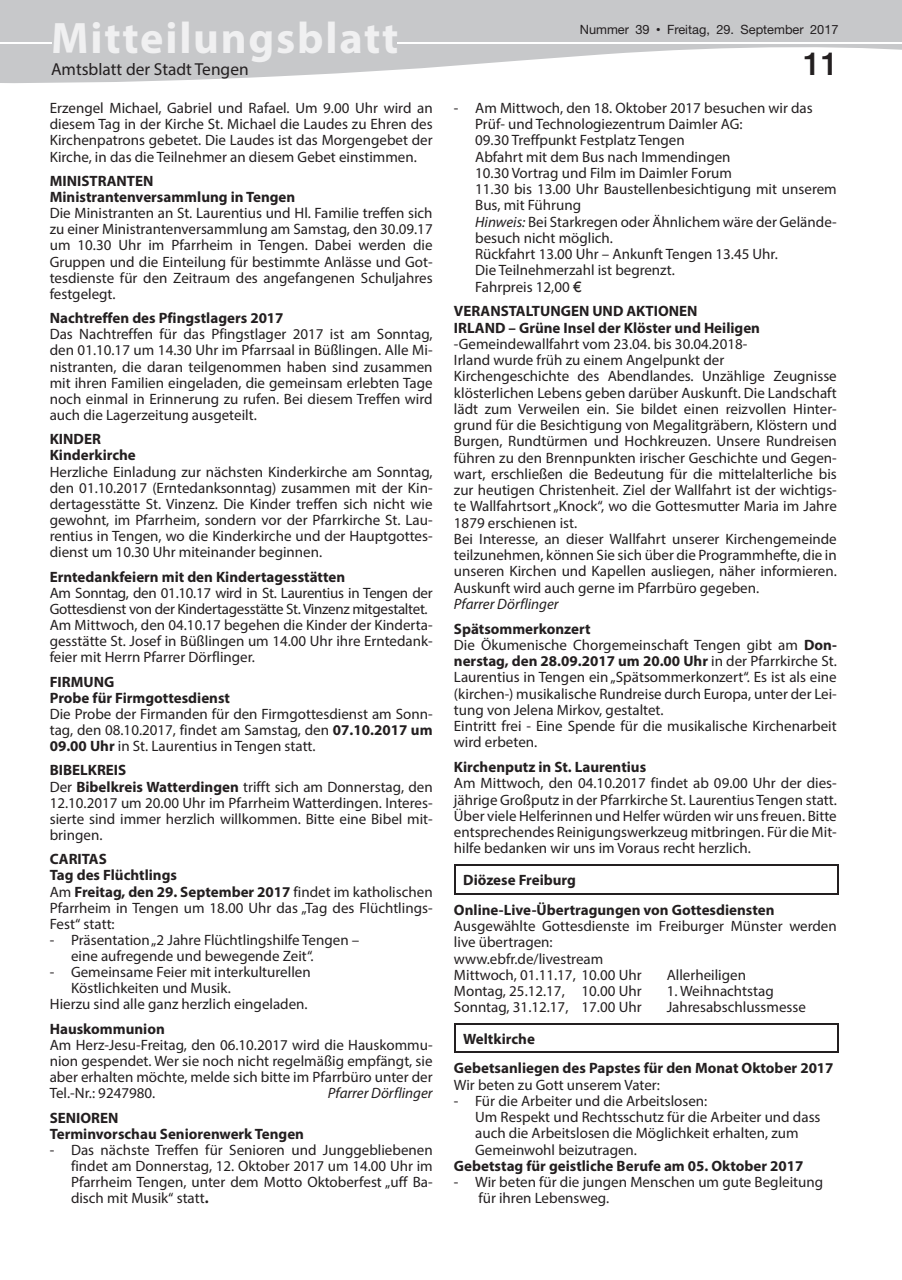
<style>
.page{position:relative;width:902px;height:1280px;background:#fff}
.page>*{position:absolute;margin:0;border:0;box-sizing:border-box;transform-origin:0 0}
.t1{font:700 44.25px "Myriad Pro";letter-spacing:.04em;color:#f0f0f1}
.t2{font:500 31.95px "Helvetica Neue";color:#231f20}
.t3{font:17.4px "Myriad Pro";color:#231f20}
.t4{font:15px/16.2px "Myriad Pro";color:#231f20}
.t5{font:700 15px/16px "Myriad Pro";color:#231f20}
.t6{font:italic 15px "Myriad Pro";color:#231f20}
.t7{font:12.75px "Helvetica Neue";color:#231f20}
.s1{font-size:12.9px}
.s2{font-family:"M Twentieth Century";font-weight:500}
.s3{font-weight:700}
.s4{font-style:italic}
.s5{font-family:"Gill Sans"}
</style>
<div class="page">
<svg style="left:1px;top:0;width:900px;height:83px;fill:#c7c8ca"></svg>
<svg style="left:0;top:0;width:1px;height:83px"></svg>
<div style="left:53px;top:22px;width:344px;height:40px;background:#c7c8ca"></div>
<hr style="left:0;top:42px;width:51px;height:1px;background:#fff">
<hr style="left:397px;top:42px;width:504px;height:1px;background:#fff">
<hr style="left:454px;top:864px;width:384px;height:2px;background:#231f20">
<svg style="left:454px;top:866px;width:1px;height:27px"></svg>
<hr style="left:836px;top:866px;width:2px;height:27px;background:#231f20">
<hr style="left:454px;top:893px;width:384px;height:1px;background:#231f20">
<hr style="left:454px;top:1023px;width:384px;height:2px;background:#231f20">
<svg style="left:454px;top:1025px;width:1px;height:26px"></svg>
<hr style="left:836px;top:1025px;width:2px;height:26px;background:#231f20">
<hr style="left:454px;top:1051px;width:384px;height:2px;background:#231f20">
<h1 class="t1" style="left:51px;top:9px;width:349px">Mitteilungsblatt</h1>
<p class="t7" style="left:579px;top:22px;width:260px">Nummer <span class="s1">39</span> <span class="s2">•</span> Freitag, 29. September 2017</p>
<p class="t3" style="left:51px;top:59px;width:199px">Amtsblatt der Stadt Tengen</p>
<h2 class="t2" style="left:803px;top:45px;width:37px">11</h2>
<p class="t4" style="left:50px;top:100px;width:384px;text-align:justify">Erzengel Michael, Gabriel und Rafael. Um 9.00 Uhr wird an diesem Tag in der Kirche St. Michael die Laudes zu Ehren des Kirchenpatrons gebetet. Die Laudes ist das Morgengebet der Kirche, in das die Teilnehmer an diesem Gebet einstimmen.</p>
<p class="t5" style="left:50px;top:173px;width:247px">MINISTRANTEN<br>Ministrantenversammlung in Tengen</p>
<p class="t4" style="left:50px;top:205px;width:384px;text-align:justify">Die Ministranten an St. Laurentius und Hl. Familie treffen sich zu einer Ministrantenversammlung am Samstag, den 30.09.17 um 10.30 Uhr im Pfarrheim in Tengen. Dabei werden die Gruppen und die Einteilung für bestimmte Anlässe und Got&shy;tesdienste für den Zeitraum des angefangenen Schuljahres festgelegt.</p>
<p class="t5" style="left:50px;top:310px;width:235px">Nachtreffen des Pfingstlagers 2017</p>
<p class="t4" style="left:50px;top:326px;width:384px;text-align:justify">Das Nachtreffen für das Pfingstlager 2017 ist am Sonntag, den 01.10.17 um 14.30 Uhr im Pfarrsaal in Büßlingen. Alle Mi&shy;nistranten, die daran teilgenommen haben sind zusammen mit ihren Familien eingeladen, die gemeinsam erlebten Tage noch einmal in Erinnerung zu rufen. Bei diesem Treffen wird auch die Lagerzeitung ausgeteilt.</p>
<p class="t5" style="left:50px;top:431px;width:88px">KINDER<br>Kinderkirche</p>
<p class="t4" style="left:50px;top:463px;width:384px;text-align:justify">Herzliche Einladung zur nächsten Kinderkirche am Sonntag, den 01.10.2017 (Erntedanksonntag) zusammen mit der Kin&shy;dertagesstätte St. Vinzenz. Die Kinder treffen sich nicht wie gewohnt, im Pfarrheim, sondern vor der Pfarrkirche St. Lau&shy;rentius in Tengen, wo die Kinderkirche und der Hauptgottes&shy;dienst um 10.30 Uhr miteinander beginnen.</p>
<p class="t5" style="left:50px;top:568px;width:297px">Erntedankfeiern mit den Kindertagesstätten</p>
<p class="t4" style="left:50px;top:584px;width:384px">Am Sonntag, den 01.10.17 wird in St. Laurentius in Tengen der Gottesdienst von der Kindertagesstätte St. Vinzenz mitgestaltet.<br>Am Mittwoch, den 04.10.17 begehen die Kinder der Kinderta&shy;gesstätte St. Josef in Büßlingen um 14.00 Uhr ihre Erntedank&shy;feier mit Herrn Pfarrer Dörflinger.</p>
<p class="t5" style="left:50px;top:673px;width:182px">FIRMUNG<br>Probe für Firmgottesdienst</p>
<p class="t4" style="left:50px;top:705px;width:384px;text-align:justify">Die Probe der Firmanden für den Firmgottesdienst am Sonn&shy;tag, den 08.10.2017, findet am Samstag, den <span class="s3">07.10.2017 um 09.00 Uhr</span> in St. Laurentius in Tengen statt.</p>
<p class="t4" style="left:50px;top:762px;width:384px"><span class="s3">BIBELKREIS<br></span>Der <span class="s3">Bibelkreis Watterdingen</span> trifft sich am Donnerstag, den 12.10.2017 um 20.00 Uhr im Pfarrheim Watterdingen. Interes&shy;sierte sind immer herzlich willkommen. Bitte eine Bibel mit&shy;bringen.</p>
<p class="t4" style="left:50px;top:851px;width:384px"><span class="s3">CARITAS<br>Tag des Flüchtlings<br></span>Am <span class="s3">Freitag, den 29. September 2017</span> findet im katholischen<br>Pfarrheim in Tengen um 18.00 Uhr das „Tag des Flüchtlings-<br>Fest“ statt:</p>
<p class="t4" style="left:71px;top:931px;width:290px;text-indent:-21px">- Präsentation „2 Jahre Flüchtlingshilfe Tengen – eine aufregende und bewegende Zeit“.</p>
<p class="t4" style="left:50px;top:963px;width:262px">- Gemeinsame Feier mit interkulturellen</p>
<p class="t4" style="left:71px;top:980px;width:161px">Köstlichkeiten und Musik.</p>
<p class="t4" style="left:50px;top:996px;width:259px">Hierzu sind alle ganz herzlich eingeladen.</p>
<p class="t5" style="left:50px;top:1020px;width:116px">Hauskommunion</p>
<p class="t4" style="left:50px;top:1036px;width:384px;text-align:justify">Am Herz-Jesu-Freitag, den 06.10.2017 wird die Hauskommu&shy;nion gespendet. Wer sie noch nicht regelmäßig empfängt, sie aber erhalten möchte, melde sich bitte im Pfarrbüro unter der Tel.-Nr.: 9247980.</p>
<p class="t6" style="left:328px;top:1084px;width:106px">Pfarrer Dörflinger</p>
<p class="t5" style="left:50px;top:1109px;width:256px">SENIOREN<br>Terminvorschau Seniorenwerk Tengen</p>
<p class="t4" style="left:71px;top:1141px;width:363px;text-align:justify;text-indent:-21px">- Das nächste Treffen für Senioren und Junggebliebenen findet am Donnerstag, 12. Oktober 2017 um 14.00 Uhr im Pfarrheim Tengen, unter dem Motto Oktoberfest „uff Ba&shy;disch mit Musik“ statt<span class="s3">.</span></p>
<p class="t4" style="left:475px;top:100px;width:363px;text-indent:-21px">- Am Mittwoch, den 18. Oktober 2017 besuchen wir das Prüf- und Technologiezentrum Daimler AG:<br>09.30 Treffpunkt Festplatz Tengen<br>Abfahrt mit dem Bus nach Immendingen<br>10.30 Vortrag und Film im Daimler Forum<br>11.30 bis 13.00 Uhr Baustellenbesichtigung mit unserem Bus, mit Führung<br><span class="s4">Hinweis:</span> Bei Starkregen oder Ähnlichem wäre der Gelände&shy;besuch nicht möglich.<br>Rückfahrt 13.00 Uhr – Ankunft Tengen 13.45 Uhr.<br>Die Teilnehmerzahl ist begrenzt.<br>Fahrpreis 12,00 <span class="s5">€</span></p>
<p class="t5" style="left:454px;top:303px;width:307px">VERANSTALTUNGEN UND AKTIONEN<br>IRLAND – Grüne Insel der Klöster und Heiligen</p>
<p class="t4" style="left:454px;top:335px;width:384px">-Gemeindewallfahrt vom 23.04. bis 30.04.2018-<br>Irland wurde früh zu einem Angelpunkt der Kirchengeschichte des Abendlandes. Unzählige Zeugnisse klösterlichen Lebens geben darüber Auskunft. Die Landschaft lädt zum Verweilen ein. Sie bildet einen reizvollen Hinter&shy;grund für die Besichtigung von Megalitgräbern, Klöstern und Burgen, Rundtürmen und Hochkreuzen. Unsere Rundreisen führen zu den Brennpunkten irischer Geschichte und Gegen&shy;wart, erschließen die Bedeutung für die mittelalterliche bis zur heutigen Christenheit. Ziel der Wallfahrt ist der wichtigs&shy;te Wallfahrtsort „Knock“, wo die Gottesmutter Maria im Jahre 1879 erschienen ist.<br>Bei Interesse, an dieser Wallfahrt unserer Kirchengemeinde teilzunehmen, können Sie sich über die Programmhefte, die in unseren Kirchen und Kapellen ausliegen, näher informieren.<br>Auskunft wird auch gerne im Pfarrbüro gegeben.</p>
<p class="t6" style="left:454px;top:594px;width:106px">Pfarrer Dörflinger</p>
<p class="t4" style="left:454px;top:620px;width:384px"><span class="s3">Spätsommerkonzert<br></span>Die Ökumenische Chorgemeinschaft Tengen gibt am <span class="s3">Don&shy;nerstag, den 28.09.2017 um 20.00 Uhr</span> in der Pfarrkirche St.<br>Laurentius in Tengen ein „Spätsommerkonzert“. Es ist als eine (kirchen-) musikalische Rundreise durch Europa, unter der Lei&shy;tung von Jelena Mirkov, gestaltet.<br>Eintritt frei - Eine Spende für die musikalische Kirchenarbeit wird erbeten.</p>
<p class="t5" style="left:454px;top:758px;width:194px">Kirchenputz in St. Laurentius</p>
<p class="t4" style="left:454px;top:775px;width:384px;text-align:justify">Am Mittwoch, den 04.10.2017 findet ab 09.00 Uhr der dies&shy;jährige Großputz in der Pfarrkirche St. Laurentius Tengen statt.<br>Über viele Helferinnen und Helfer würden wir uns freuen. Bitte entsprechendes Reinigungswerkzeug mitbringen. Für die Mit&shy;hilfe bedanken wir uns im Voraus recht herzlich.</p>
<p class="t5" style="left:454px;top:865px;width:322px;line-height:29.7px;text-indent:9px">Diözese Freiburg<br>Online-Live-Übertragungen von Gottesdiensten</p>
<p class="t4" style="left:454px;top:918px;width:384px">Ausgewählte Gottesdienste im Freiburger Münster werden live übertragen:<br>www.ebfr.de/livestream<br>Mittwoch, 01.11.17, 10.00 Uhr</p>
<p class="t4" style="left:666px;top:966px;width:81px">Allerheiligen</p>
<p class="t4" style="left:454px;top:983px;width:189px">Montag, 25.12.17, 10.00 Uhr</p>
<p class="t4" style="left:666px;top:983px;width:109px">1. Weihnachtstag</p>
<p class="t4" style="left:454px;top:999px;width:189px">Sonntag, 31.12.17, 17.00 Uhr</p>
<p class="t4" style="left:666px;top:999px;width:141px">Jahresabschlussmesse</p>
<p class="t5" style="left:454px;top:1023px;width:381px;line-height:29.7px;text-indent:9px">Weltkirche<br>Gebetsanliegen des Papstes für den Monat Oktober 2017</p>
<p class="t4" style="left:454px;top:1076px;width:208px">Wir beten zu Gott unserem Vater:</p>
<p class="t4" style="left:475px;top:1092px;width:347px;text-indent:-21px">- Für die Arbeiter und die Arbeitslosen:<br>Um Respekt und Rechtsschutz für die Arbeiter und dass auch die Arbeitslosen die Möglichkeit erhalten, zum Gemeinwohl beizutragen.</p>
<p class="t5" style="left:454px;top:1157px;width:351px">Gebetstag für geistliche Berufe am 05. Oktober 2017</p>
<p class="t4" style="left:478px;top:1174px;width:346px;text-indent:-24px">- Wir beten für die jungen Menschen um gute Begleitung für ihren Lebensweg.</p>
</div>
